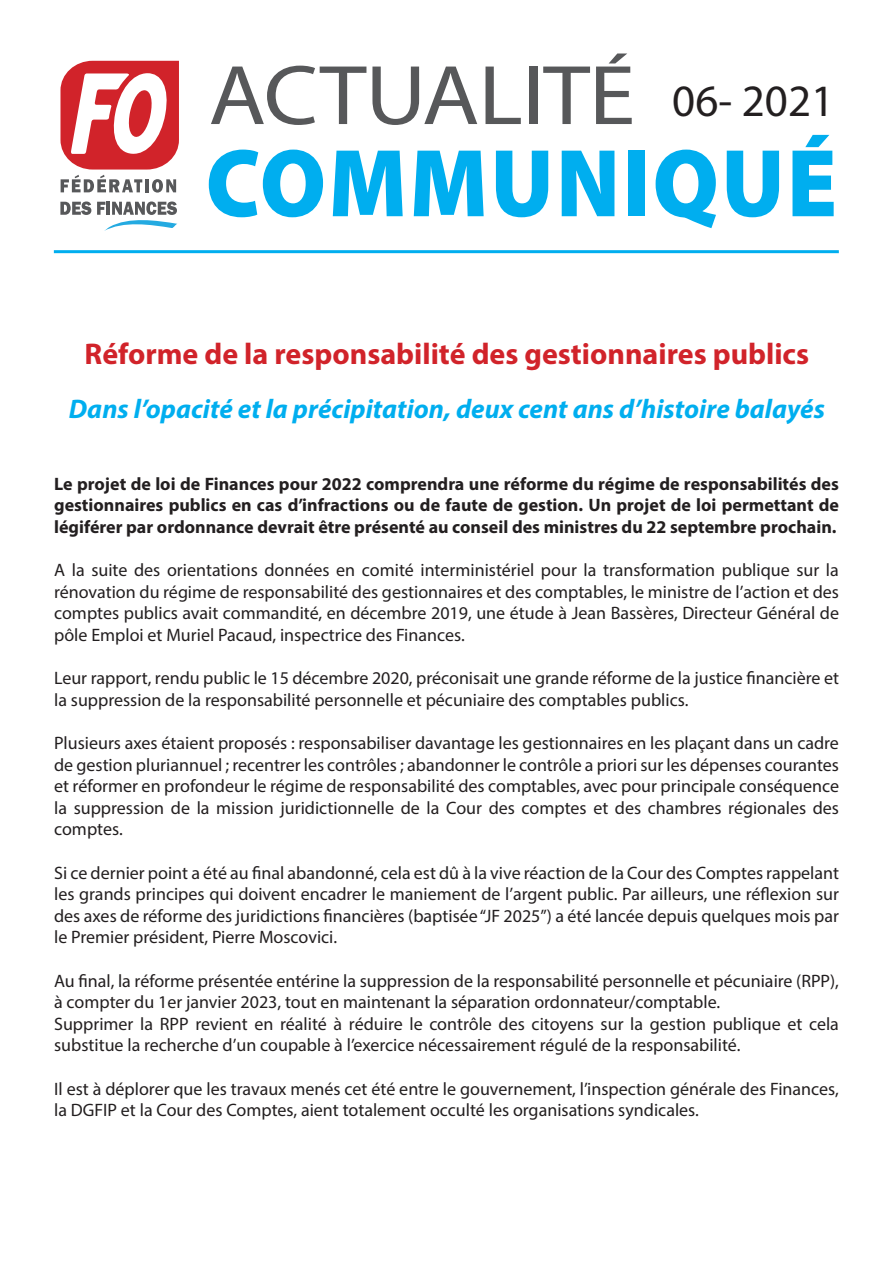
<style>
.page{position:relative;width:893px;height:1263px;background:#fff}
.page>*{position:absolute;margin:0;border:0;box-sizing:border-box;transform-origin:0 0}
.t1{font:45px "Myriad Pro";color:#231f20}
.t2{font:700 30px "Myriad Pro";color:#d1232a}
.t3{font:italic 700 27px "Myriad Pro";color:#00aeef}
.Sans_interligne{font:18px/21.6px "Myriad Pro";color:#231f20}
.Sans_interligne-2{font:700 18px/21.6px "Myriad Pro";color:#231f20;text-align:justify}
</style>
<div class="page">
<svg style="left:211px;top:66px;width:155px;height:59px"></svg>
<svg style="left:372px;top:67px;width:105px;height:58px"></svg>
<svg style="left:485px;top:67px;width:36px;height:57px"></svg>
<div style="left:529px;top:67px;width:8px;height:57px;background:#57585a"></div>
<svg style="left:543px;top:67px;width:47px;height:57px"></svg>
<svg style="left:596px;top:54px;width:36px;height:70px"></svg>
<svg style="left:209px;top:150px;width:114px;height:67px"></svg>
<svg style="left:333px;top:151px;width:70px;height:65px"></svg>
<svg style="left:414px;top:151px;width:70px;height:65px"></svg>
<svg style="left:496px;top:151px;width:52px;height:66px"></svg>
<svg style="left:562px;top:151px;width:52px;height:65px"></svg>
<div style="left:628px;top:151px;width:17px;height:65px;background:#00aeef"></div>
<svg style="left:656px;top:150px;width:60px;height:78px"></svg>
<svg style="left:727px;top:151px;width:52px;height:66px"></svg>
<svg style="left:792px;top:135px;width:42px;height:81px"></svg>
<hr style="left:54px;top:250px;width:785px;height:3px;background:#00aeef">
<svg style="left:60px;top:61px;width:119px;height:132px"></svg>
<svg style="left:60px;top:201px;width:31px;height:14px"></svg>
<svg style="left:97px;top:201px;width:80px;height:30px"></svg>
<p class="t1" style="left:672px;top:73px;width:163px">06- 2021</p>
<p class="t2" style="left:85px;top:334px;width:726px">Réforme de la responsabilité des gestionnaires publics</p>
<p class="t3" style="left:69px;top:391px;width:758px">Dans l’opacité et la précipitation, deux cent ans d’histoire balayés</p>
<p class="Sans_interligne-2" style="left:54px;top:472px;width:786px">Le projet de loi de Finances pour 2022 comprendra une réforme du régime de responsabilités des gestionnaires publics en cas d’infractions ou de faute de gestion. Un projet de loi permettant de légiférer par ordonnance devrait être présenté au conseil des ministres du 22 septembre prochain.</p>
<p class="Sans_interligne" style="left:54px;top:559px;width:786px;text-align:justify">A la suite des orientations données en comité interministériel pour la transformation publique sur la rénovation du régime de responsabilité des gestionnaires et des comptables, le ministre de l’action et des comptes publics avait commandité, en décembre 2019, une étude à Jean Bassères, Directeur Général de pôle Emploi et Muriel Pacaud, inspectrice des Finances.</p>
<p class="Sans_interligne" style="left:54px;top:667px;width:786px">Leur rapport, rendu public le 15 décembre 2020, préconisait une grande réforme de la justice financière et la suppression de la responsabilité personnelle et pécuniaire des comptables publics.</p>
<p class="Sans_interligne" style="left:54px;top:732px;width:786px;text-align:justify">Plusieurs axes étaient proposés : responsabiliser davantage les gestionnaires en les plaçant dans un cadre de gestion pluriannuel ; recentrer les contrôles ; abandonner le contrôle a priori sur les dépenses courantes et réformer en profondeur le régime de responsabilité des comptables, avec pour principale conséquence la suppression de la mission juridictionnelle de la Cour des comptes et des chambres régionales des comptes.</p>
<p class="Sans_interligne" style="left:54px;top:861px;width:786px;text-align:justify">Si ce dernier point a été au final abandonné, cela est dû à la vive réaction de la Cour des Comptes rappelant les grands principes qui doivent encadrer le maniement de l’argent public. Par ailleurs, une réflexion sur des axes de réforme des juridictions financières (baptisée “JF 2025”) a été lancée depuis quelques mois par le Premier président, Pierre Moscovici.</p>
<p class="Sans_interligne" style="left:54px;top:969px;width:786px">Au final, la réforme présentée entérine la suppression de la responsabilité personnelle et pécuniaire (RPP), à compter du 1er janvier 2023, tout en maintenant la séparation ordonnateur/comptable.</p>
<p class="Sans_interligne" style="left:54px;top:1013px;width:786px">Supprimer la RPP revient en réalité à réduire le contrôle des citoyens sur la gestion publique et cela substitue la recherche d’un coupable à l’exercice nécessairement régulé de la responsabilité.</p>
<p class="Sans_interligne" style="left:54px;top:1077px;width:786px">Il est à déplorer que les travaux menés cet été entre le gouvernement, l’inspection générale des Finances, la DGFIP et la Cour des Comptes, aient totalement occulté les organisations syndicales.</p>
</div>
